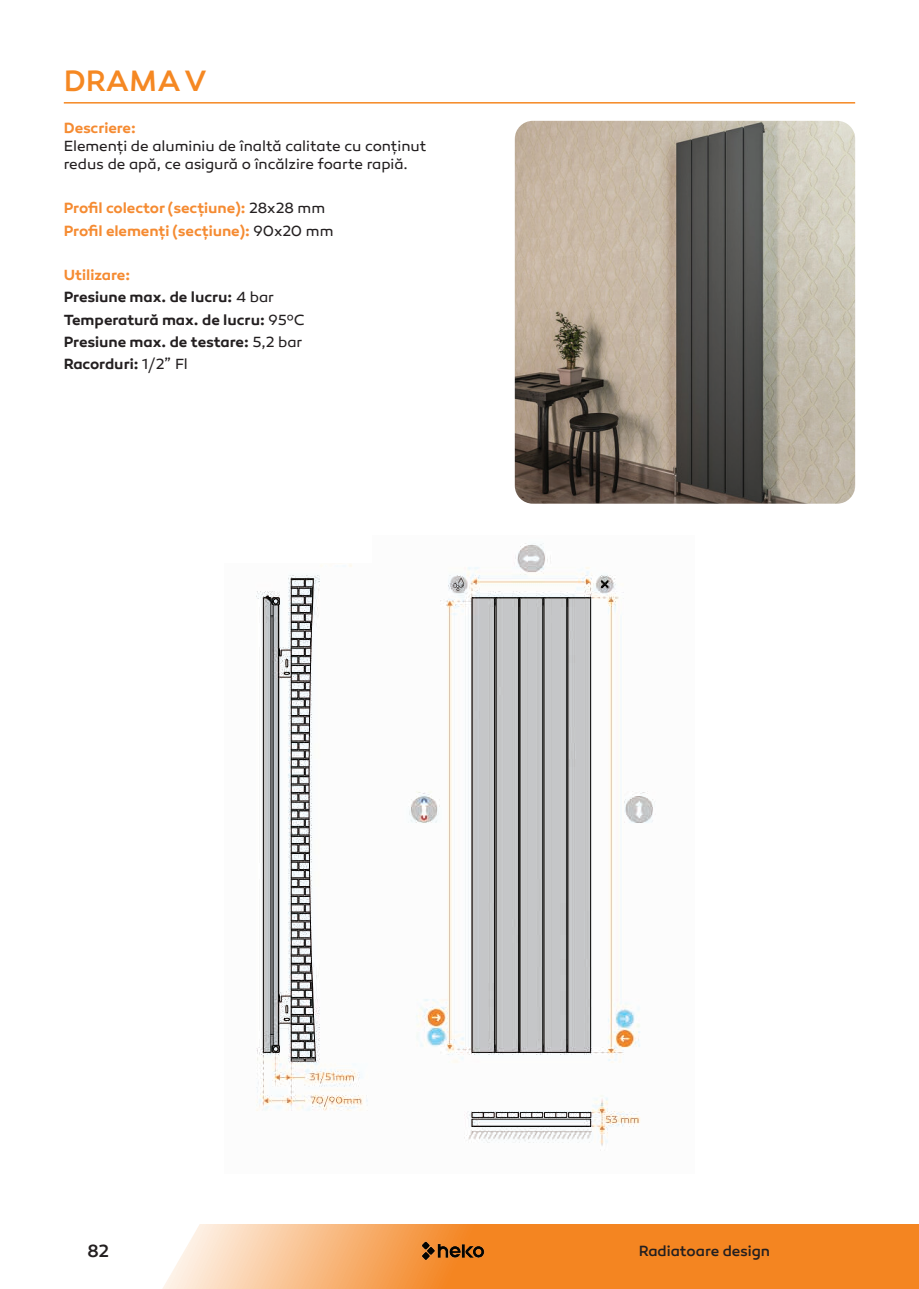
<style>
.page{position:relative;width:919px;height:1289px;background:#fff}
.page>*{position:absolute;margin:0;border:0;box-sizing:border-box;transform-origin:0 0}
.t1{font:500 30px "Canaro";color:#f58823}
.t2{font:500 18px "Canaro";color:#231f20}
.t3{font:600 15px/22.2px "Canaro";letter-spacing:-.005em;color:#231f20}
.t4{font:15px/18px "Canaro";letter-spacing:-.005em;color:#231f20}
.t5{font:600 15px/22.2px "Canaro";letter-spacing:-.005em;color:#f58b32}
.t6{font:500 15px "Canaro";letter-spacing:-.005em;color:#231f20}
.s1{font-weight:400;color:#231f20}
.s2{color:#f58b32}
.s3{font-weight:400}
</style>
<div class="page">
<div style="left:906px;top:1224px;width:12px;height:64px;background:#f48521"></div>
<svg style="left:207px;top:1224px;width:699px;height:64px;fill:#f48521"></svg>
<img style="left:411px;top:1233px;width:84px;height:32px">
<svg style="left:163px;top:1224px;width:44px;height:64px"></svg>
<img style="left:514px;top:121px;width:341px;height:382px">
<img style="left:256px;top:543px;width:400px;height:608px">
<div style="left:221px;top:526px;width:150px;height:36px;background:#fff"></div>
<hr style="left:64px;top:102px;width:791px;height:2px;background:#f58823">
<h1 class="t1" style="left:64px;top:63px;width:145px">DRAMA V</h1>
<p class="t5" style="left:64px;top:117px;width:73px">Descriere:</p>
<p class="t4" style="left:64px;top:137px;width:364px">Elemenți de aluminiu de înaltă calitate cu conținut redus de apă, ce asigură o încălzire foarte rapiă.</p>
<p class="t5" style="left:64px;top:197px;width:271px">Profil colector (secțiune): <span class="s1">28x28 mm<br></span>Profil elemenți (secțiune): <span class="s1">90x20 mm</span></p>
<p class="t3" style="left:64px;top:264px;width:243px"><span class="s2">Utilizare:<br></span>Presiune max. de lucru: <span class="s3">4 bar<br></span>Temperatură max. de lucru: <span class="s3">950C<br></span>Presiune max. de testare: <span class="s3">5,2 bar<br></span>Racorduri: <span class="s3">1/2” Fl</span></p>
<p class="t2" style="left:87px;top:1240px;width:23px">82</p>
<p class="t6" style="left:639px;top:1241px;width:133px">Radiatoare design</p>
</div>
